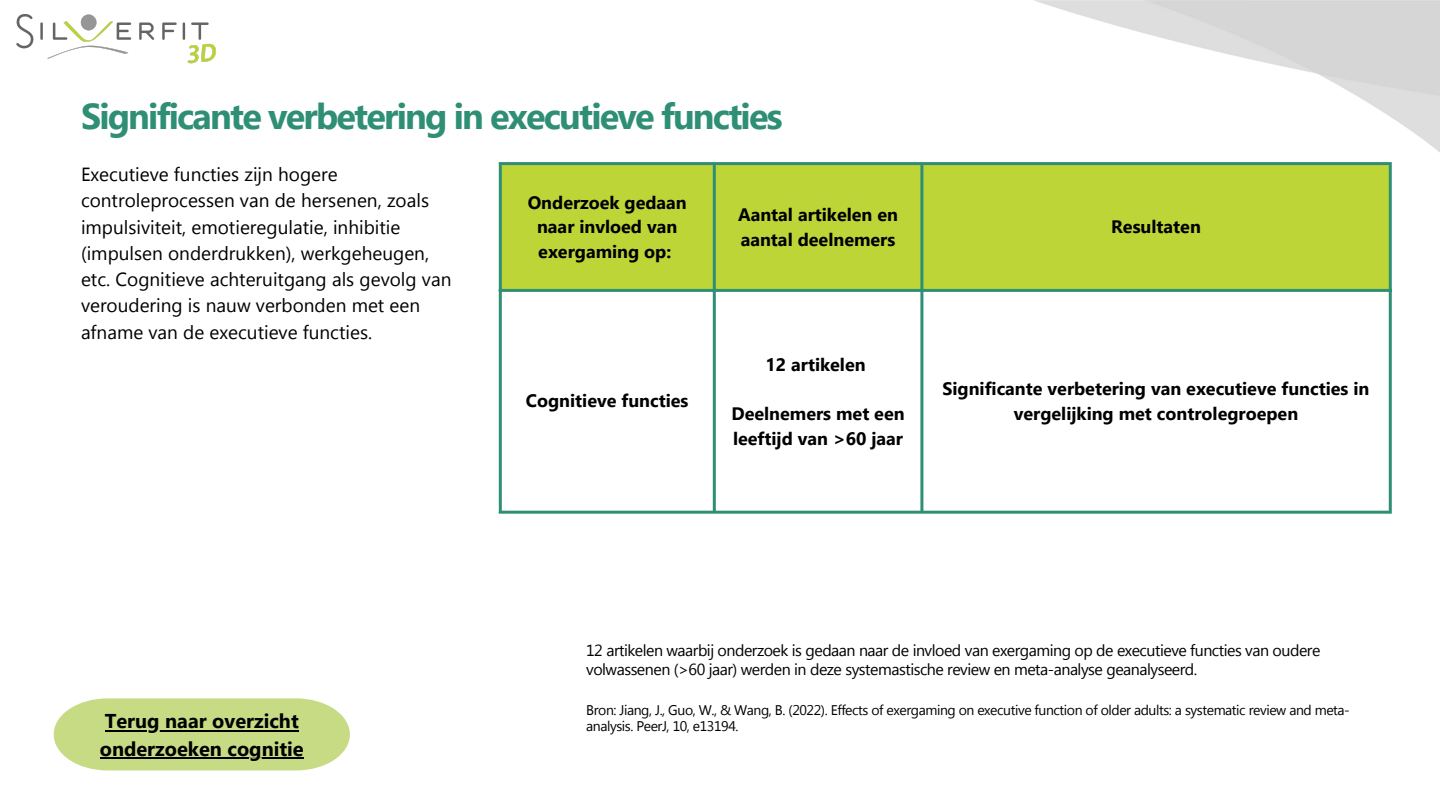
<style>
.page{position:relative;width:1440px;height:810px;background:#fff}
.page>*{position:absolute;margin:0;border:0;box-sizing:border-box;transform-origin:0 0}
.t1{font:700 36px "Segoe UI";letter-spacing:-.05em;color:#2e8f75}
.t2{font:700 20px "Segoe UI";color:#000}
.t3{font:19px/26.2px "Segoe UI";color:#000}
.t4{font:700 18px/24.8px "Segoe UI";color:#000;text-align:center}
.t5{font:16px/18.8px "Segoe UI";letter-spacing:-.03em;color:#000}
.t6{font:14px/16.5px "Segoe UI";letter-spacing:-.03em;color:#000}
</style>
<div class="page">
<img style="left:16px;top:14px;width:200px;height:50px">
<svg style="left:54px;top:698px;width:296px;height:72px;background:#c8da8c"></svg>
<hr style="left:105px;top:730px;width:120px;height:1px;background:#000">
<hr style="left:225px;top:730px;width:74px;height:1px;background:#000">
<hr style="left:100px;top:758px;width:204px;height:1px;background:#000">
<div style="left:502px;top:165px;width:887px;height:124px;background:#bed538"></div>
<hr style="left:499px;top:165px;width:3px;height:346px;background:#2e8f75">
<hr style="left:713px;top:165px;width:3px;height:346px;background:#2e8f75">
<hr style="left:920px;top:165px;width:3px;height:346px;background:#2e8f75">
<hr style="left:1389px;top:165px;width:3px;height:346px;background:#2e8f75">
<hr style="left:499px;top:162px;width:893px;height:3px;background:#2e8f75">
<hr style="left:499px;top:289px;width:893px;height:3px;background:#2e8f75">
<hr style="left:499px;top:511px;width:893px;height:3px;background:#2e8f75">
<h1 class="t1" style="left:81px;top:91px;width:703px">Significante verbetering in executieve functies</h1>
<p class="t3" style="left:81px;top:160px;width:372px">Executieve functies zijn hogere controleprocessen van de hersenen, zoals impulsiviteit, emotieregulatie, inhibitie (impulsen onderdrukken), werkgeheugen, etc. Cognitieve achteruitgang als gevolg van veroudering is nauw verbonden met een afname van de executieve functies.</p>
<p class="t4" style="left:528px;top:189px;width:161px">Onderzoek gedaan naar invloed van exergaming op:</p>
<p class="t4" style="left:738px;top:201px;width:161px;text-align:left">Aantal artikelen en aantal deelnemers</p>
<h2 class="t4" style="left:526px;top:388px;width:164px">Cognitieve functies</h2>
<p class="t4" style="left:766px;top:351px;width:102px">12 artikelen</p>
<h4 class="t4" style="left:731px;top:400px;width:175px;text-align:left">Deelnemers met een leeftijd van &gt;60 jaar</h4>
<h3 class="t4" style="left:1111px;top:213px;width:91px">Resultaten</h3>
<p class="t4" style="left:942px;top:376px;width:429px">Significante verbetering van executieve functies in vergelijking met controlegroepen</p>
<p class="t2" style="left:105px;top:707px;width:196px">Terug naar overzicht</p>
<p class="t2" style="left:100px;top:735px;width:205px">onderzoeken cognitie</p>
<p class="t5" style="left:586px;top:640px;width:736px">12 artikelen waarbij onderzoek is gedaan naar de invloed van exergaming op de executieve functies van oudere volwassenen (&gt;60 jaar) werden in deze systemastische review en meta-analyse geanalyseerd.</p>
<p class="t6" style="left:586px;top:701px;width:765px">Bron: Jiang, J., Guo, W., &amp; Wang, B. (2022). Effects of exergaming on executive function of older adults: a systematic review and meta&shy;analysis. PeerJ, 10, e13194.</p>
</div>
